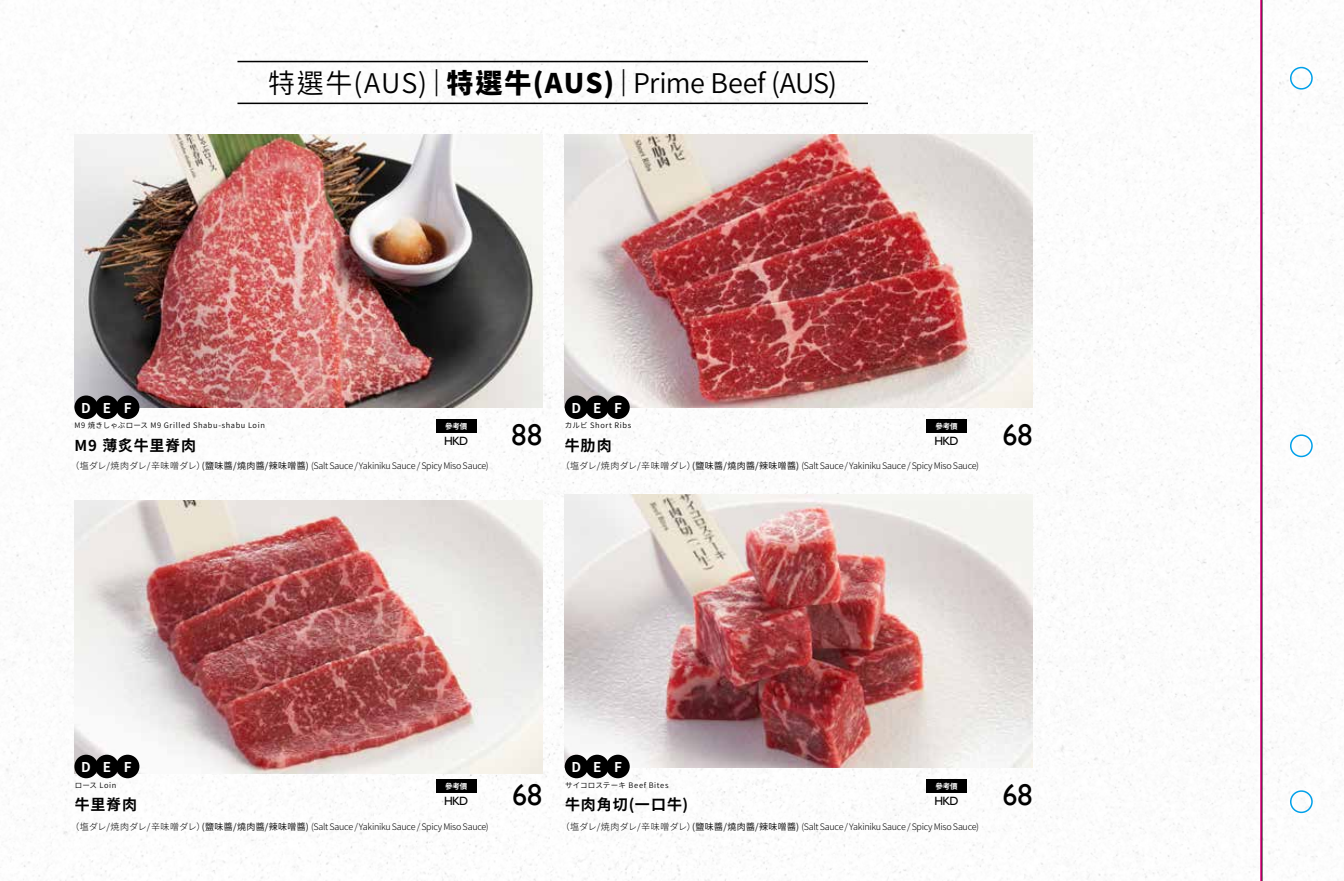
<style>
.page{position:relative;width:1344px;height:881px;background:#fff}
.page>*{position:absolute;margin:0;border:0;box-sizing:border-box;transform-origin:0 0}
.t1{font:30px "Gill Sans";letter-spacing:.01em;color:#000}
.t2{font:600 27px "Noto Sans CJ Kjp";letter-spacing:-.005em;color:#000}
.t3{font:700 15px "Noto Sans CJ Kjp";letter-spacing:.06em;color:#000}
.t4{font:700 13.5px "Noto Sans CJ Kjp";color:#fdfdfd}
.t5{font:12px "Gill Sans";letter-spacing:-.075em;color:#000}
.t6{font:300 9px "Noto Sans CJ Kjp";letter-spacing:-.03em;color:#000}
.t7{font:600 7.5px "Noto Sans CJ Kjp";letter-spacing:.08em;color:#000}
.t8{font:700 7.5px "Noto Sans CJK";letter-spacing:-.03em;color:#fff}
.s1{font-weight:900}
.s2{font-weight:600}
</style>
<div class="page">
<img style="left:0;top:0;width:1260px;height:880px">
<img style="left:74px;top:134px;width:468px;height:273px">
<img style="left:565px;top:134px;width:467px;height:273px">
<img style="left:74px;top:500px;width:468px;height:273px">
<img style="left:565px;top:494px;width:467px;height:273px">
<div style="left:74px;top:395px;width:24px;height:24px;background:#000;border-radius:50%"></div>
<div style="left:74px;top:754px;width:24px;height:24px;background:#000;border-radius:50%"></div>
<div style="left:565px;top:754px;width:23px;height:24px;background:#000;border-radius:50%"></div>
<div style="left:565px;top:395px;width:23px;height:24px;background:#000;border-radius:50%"></div>
<div style="left:95px;top:395px;width:24px;height:24px;background:#000;border-radius:50%"></div>
<div style="left:95px;top:754px;width:24px;height:24px;background:#000;border-radius:50%"></div>
<div style="left:585px;top:754px;width:24px;height:24px;background:#000;border-radius:50%"></div>
<div style="left:585px;top:395px;width:24px;height:24px;background:#000;border-radius:50%"></div>
<div style="left:116px;top:395px;width:23px;height:24px;background:#000;border-radius:50%"></div>
<div style="left:116px;top:754px;width:23px;height:24px;background:#000;border-radius:50%"></div>
<div style="left:606px;top:754px;width:24px;height:24px;background:#000;border-radius:50%"></div>
<div style="left:606px;top:395px;width:24px;height:24px;background:#000;border-radius:50%"></div>
<hr style="left:237px;top:103px;width:631px;height:1px;background:#000">
<hr style="left:237px;top:61px;width:631px;height:1px;background:#000">
<div style="left:436px;top:419px;width:40px;height:13px;background:#000"></div>
<div style="left:926px;top:419px;width:41px;height:13px;background:#000"></div>
<div style="left:436px;top:778px;width:40px;height:14px;background:#000"></div>
<div style="left:926px;top:778px;width:41px;height:14px;background:#000"></div>
<svg style="left:1261px;top:0;width:83px;height:880px"></svg>
<div style="left:1290px;top:790px;width:22px;height:22px;border:2px solid #00a0e9;border-radius:50%"></div>
<div style="left:1290px;top:434px;width:22px;height:23px;border:2px solid #00a0e9;border-radius:50%"></div>
<div style="left:1290px;top:67px;width:22px;height:23px;border:2px solid #00a0e9;border-radius:50%"></div>
<hr style="left:1260px;top:0;width:1px;height:880px;background:#e4007f">
<h2 class="t2" style="left:268px;top:68px;width:570px">特選牛(AUS)<span class="s1">｜特選牛(AUS)｜</span>Prime Beef (AUS)</h2>
<h3 class="t4" style="left:81px;top:400px;width:11px">D</h3>
<h3 class="t4" style="left:103px;top:400px;width:10px">E</h3>
<h3 class="t4" style="left:571px;top:400px;width:11px">D</h3>
<h3 class="t4" style="left:124px;top:400px;width:9px">F</h3>
<h3 class="t4" style="left:593px;top:400px;width:10px">E</h3>
<h3 class="t4" style="left:614px;top:400px;width:9px">F</h3>
<p class="t7" style="left:74px;top:421px;width:192px">M9 焼きしゃぶロース M9 Grilled Shabu-shabu Loin</p>
<p class="t7" style="left:565px;top:421px;width:68px">カルビ Short Ribs</p>
<p class="t8" style="left:445px;top:422px;width:24px">參考價</p>
<h1 class="t1" style="left:511px;top:417px;width:32px">88</h1>
<h3 class="t5" style="left:444px;top:433px;width:25px">HKD</h3>
<h3 class="t3" style="left:74px;top:437px;width:123px">M9 薄炙牛里脊肉</h3>
<h3 class="t3" style="left:565px;top:437px;width:49px">牛肋肉</h3>
<p class="t8" style="left:935px;top:422px;width:24px">參考價</p>
<h1 class="t1" style="left:1002px;top:417px;width:32px">68</h1>
<h3 class="t5" style="left:934px;top:433px;width:25px">HKD</h3>
<p class="t6" style="left:70px;top:460px;width:420px">（塩ダレ/焼肉ダレ/辛味噌ダレ）<span class="s2">(鹽味醬/燒肉醬/辣味噌醬)</span> (Salt Sauce / Yakiniku Sauce / Spicy Miso Sauce)</p>
<p class="t6" style="left:561px;top:460px;width:420px">（塩ダレ/焼肉ダレ/辛味噌ダレ）<span class="s2">(鹽味醬/燒肉醬/辣味噌醬)</span> (Salt Sauce / Yakiniku Sauce / Spicy Miso Sauce)</p>
<h3 class="t4" style="left:124px;top:759px;width:9px">F</h3>
<h3 class="t4" style="left:614px;top:759px;width:9px">F</h3>
<h3 class="t4" style="left:81px;top:759px;width:11px">D</h3>
<h3 class="t4" style="left:571px;top:759px;width:11px">D</h3>
<h3 class="t4" style="left:103px;top:759px;width:10px">E</h3>
<h3 class="t4" style="left:593px;top:759px;width:10px">E</h3>
<p class="t7" style="left:75px;top:780px;width:43px">ロース Loin</p>
<p class="t7" style="left:565px;top:780px;width:105px">サイコロステーキ Beef Bites</p>
<p class="t8" style="left:445px;top:781px;width:24px">參考價</p>
<h1 class="t1" style="left:512px;top:776px;width:32px">68</h1>
<h3 class="t5" style="left:444px;top:793px;width:25px">HKD</h3>
<h3 class="t3" style="left:75px;top:795px;width:64px">牛里脊肉</h3>
<h3 class="t3" style="left:565px;top:795px;width:124px">牛肉角切(一口牛)</h3>
<p class="t8" style="left:935px;top:781px;width:24px">參考價</p>
<h1 class="t1" style="left:1002px;top:776px;width:32px">68</h1>
<h3 class="t5" style="left:934px;top:793px;width:25px">HKD</h3>
<p class="t6" style="left:70px;top:821px;width:420px">（塩ダレ/焼肉ダレ/辛味噌ダレ）<span class="s2">(鹽味醬/燒肉醬/辣味噌醬)</span> (Salt Sauce / Yakiniku Sauce / Spicy Miso Sauce)</p>
<p class="t6" style="left:561px;top:821px;width:420px">（塩ダレ/焼肉ダレ/辛味噌ダレ）<span class="s2">(鹽味醬/燒肉醬/辣味噌醬)</span> (Salt Sauce / Yakiniku Sauce / Spicy Miso Sauce)</p>
</div>
